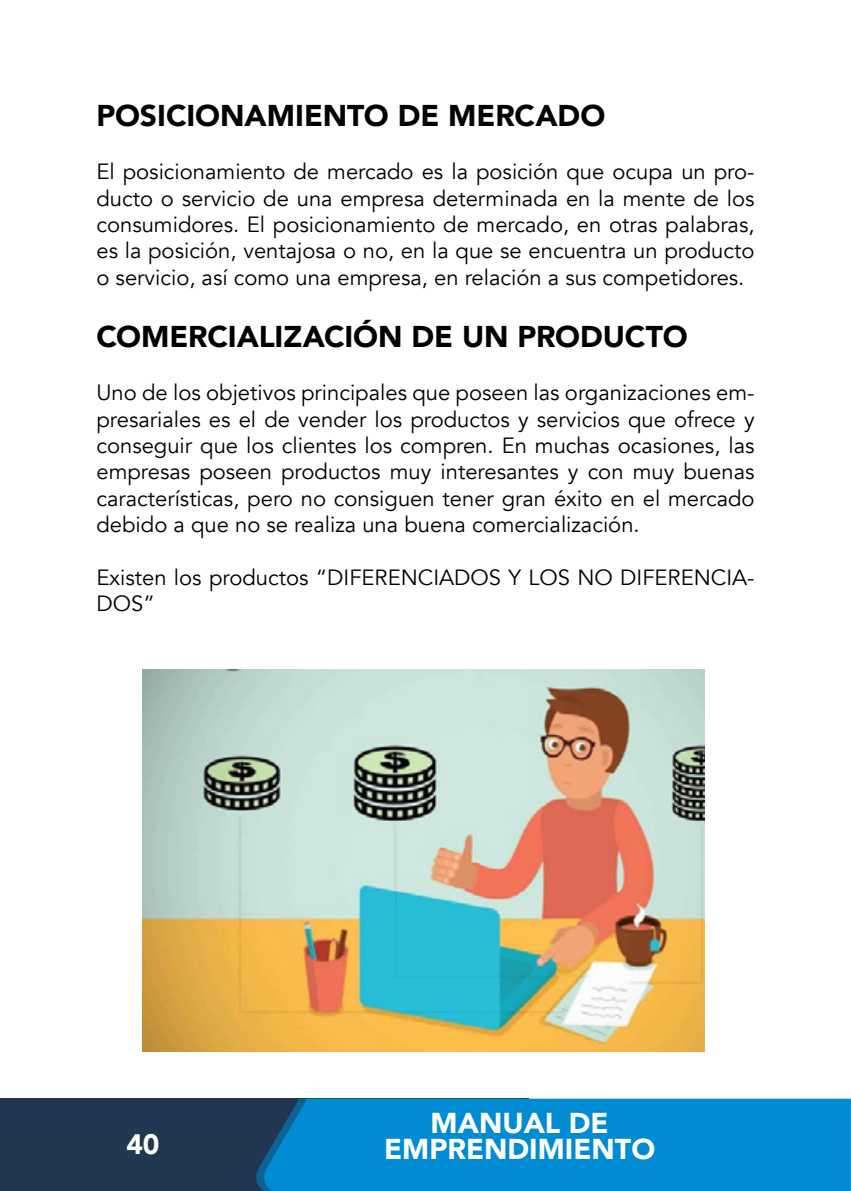
<style>
.page{position:relative;width:851px;height:1191px;background:#fff}
.page>*{position:absolute;margin:0;border:0;box-sizing:border-box;transform-origin:0 0}
.t1{font:900 30px "Avenir";letter-spacing:-.005em;color:#000}
.t2{font:900 28.6px/26.2px "Avenir";color:#fff;text-align:center}
.t3{font:900 28px "Avenir";color:#fff}
.t4{font:22px/26.4px "Avenir";color:#000;text-align:justify}
</style>
<div class="page">
<div style="left:0;top:1098px;width:528px;height:93px;background:#213650"></div>
<div style="left:260px;top:1098px;width:590px;height:93px;background:#008bd2"></div>
<svg style="left:850px;top:1098px;width:1px;height:93px"></svg>
<img style="left:143px;top:669px;width:561px;height:382px">
<h1 class="t1" style="left:96px;top:90px;width:510px">POSICIONAMIENTO DE MERCADO</h1>
<p class="t4" style="left:96px;top:159px;width:659px">El posicionamiento de mercado es la posición que ocupa un pro&shy;ducto o servicio de una empresa determinada en la mente de los consumidores. El posicionamiento de mercado, en otras palabras, es la posición, ventajosa o no, en la que se encuentra un producto o servicio, así como una empresa, en relación a sus competidores.</p>
<h1 class="t1" style="left:96px;top:311px;width:592px">COMERCIALIZACIÓN DE UN PRODUCTO</h1>
<p class="t4" style="left:96px;top:380px;width:659px">Uno de los objetivos principales que poseen las organizaciones em&shy;presariales es el de vender los productos y servicios que ofrece y conseguir que los clientes los compren. En muchas ocasiones, las empresas poseen productos muy interesantes y con muy buenas características, pero no consiguen tener gran éxito en el mercado debido a que no se realiza una buena comercialización.</p>
<p class="t4" style="left:96px;top:564px;width:659px">Existen los productos “DIFERENCIADOS Y LOS NO DIFERENCIA-<br>DOS”</p>
<p class="t3" style="left:126px;top:1120px;width:35px">40</p>
<h2 class="t2" style="left:384px;top:1109px;width:272px">MANUAL DE<br>EMPRENDIMIENTO</h2>
</div>
